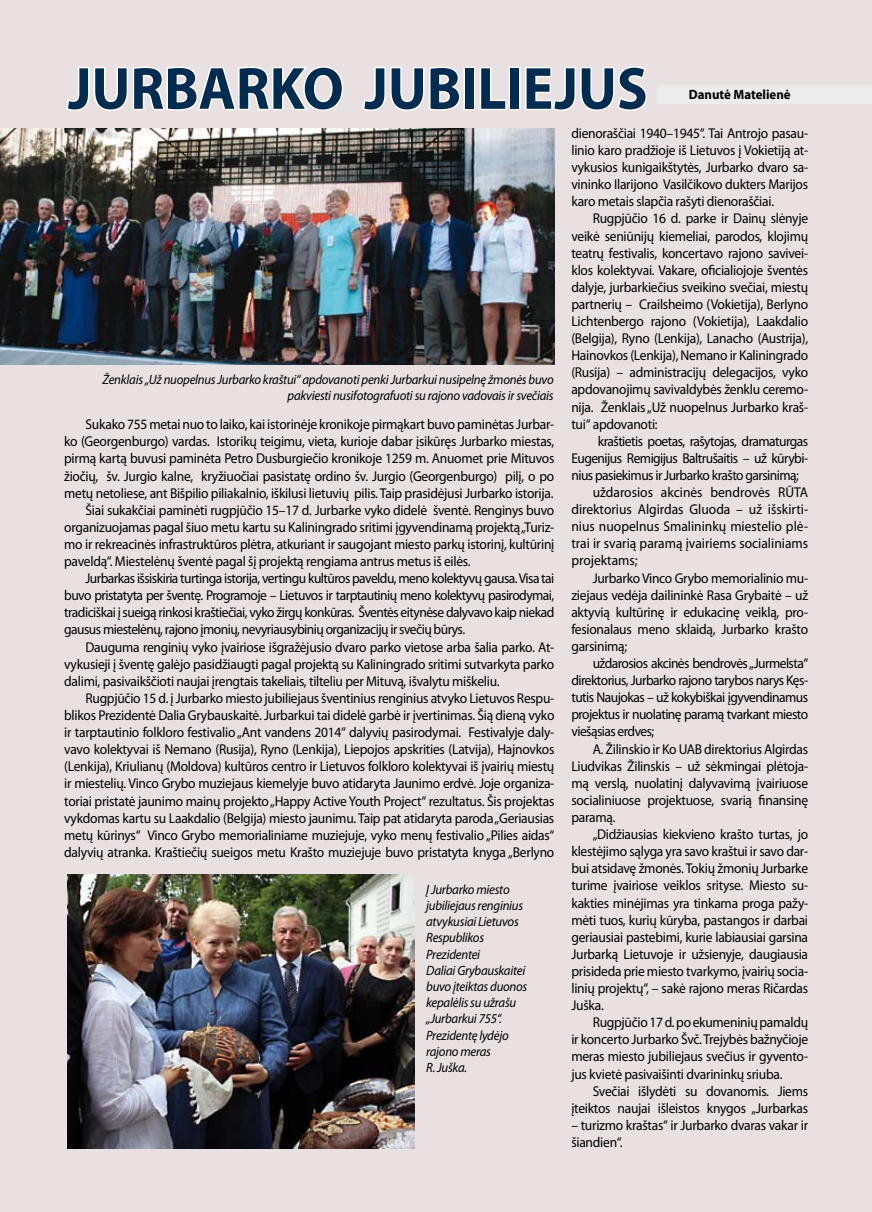
<style>
.page{position:relative;width:872px;height:1212px;background:#e9e0e2}
.page>*{position:absolute;margin:0;border:0;box-sizing:border-box;transform-origin:0 0}
.t1{font:700 60px "Myriad Pro";color:#002c52;scale:.95 1}
.t2{font:14.25px/17.1px "Myriad Pro";letter-spacing:-.02em;color:#000;text-align:justify;scale:.95 1}
.t3{font:14.25px "Myriad Pro";letter-spacing:-.04em;color:#000;scale:.95 1}
.t4{font:14.25px "Myriad Pro";color:#000;scale:.95 1}
.t5{font:italic 13.5px/16.2px "Myriad Pro";letter-spacing:-.02em;color:#000;text-align:right;scale:.95 1}
.t6{font:700 13.5px "Myriad Pro";color:#000;scale:.95 1}
</style>
<div class="page">
<img style="left:0;top:129px;width:554px;height:235px">
<svg style="left:66px;top:66px;width:277px;height:45px"></svg>
<svg style="left:363px;top:66px;width:98px;height:45px"></svg>
<div style="left:463px;top:67px;width:12px;height:43px;border:3px solid #fff"></div>
<svg style="left:480px;top:67px;width:27px;height:43px"></svg>
<div style="left:509px;top:67px;width:11px;height:43px;border:3px solid #fff"></div>
<svg style="left:525px;top:66px;width:122px;height:45px"></svg>
<div style="left:657px;top:85px;width:215px;height:19px;background:#ececed"></div>
<img style="left:68px;top:875px;width:346px;height:273px">
<h1 class="t1" style="left:68px;top:49px;width:37px">JURBARKO</h1>
<h1 class="t1" style="left:364px;top:49px;width:31px">JUBILIEJU</h1>
<h1 class="t1" style="left:617px;top:49px;width:34px">S</h1>
<p class="t6" style="left:689px;top:86px;width:109px">Danutė Matelienė</p>
<p class="t2" style="left:571px;top:124px;width:251px">dienoraščiai 1940–1945“. Tai Antrojo pasau&shy;linio karo pradžioje iš Lietuvos į Vokietiją at&shy;vykusios kunigaikštytės, Jurbarko dvaro sa&shy;vininko Ilarijono Vasilčikovo dukters Marijos karo metais slapčia rašyti dienoraščiai.</p>
<p class="t2" style="left:571px;top:210px;width:251px;text-indent:21px">Rugpjūčio 16 d. parke ir Dainų slėnyje veikė seniūnijų kiemeliai, parodos, klojimų teatrų festivalis, koncertavo rajono savivei&shy;klos kolektyvai. Vakare, oficialiojoje šventės dalyje, jurbarkiečius sveikino svečiai, miestų partnerių – Crailsheimo (Vokietija), Berlyno Lichtenbergo rajono (Vokietija), Laakdalio (Belgija), Ryno (Lenkija), Lanacho (Austrija), Hainovkos (Lenkija), Nemano ir Kaliningrado (Rusija) – administracijų delegacijos, vyko apdovanojimų savivaldybės ženklu ceremo&shy;nija. Ženklais „Už nuopelnus Jurbarko kraš&shy;tui“ apdovanoti:</p>
<p class="t3" style="left:597px;top:432px;width:223px">kraštietis poetas, rašytojas, dramaturgas</p>
<p class="t3" style="left:571px;top:449px;width:251px">Eugenijus Remigijus Baltrušaitis – už kūrybi-</p>
<p class="t3" style="left:571px;top:466px;width:241px">nius pasiekimus ir Jurbarko krašto garsinimą;</p>
<p class="t4" style="left:592px;top:483px;width:228px">uždarosios akcinės bendrovės RŪTA</p>
<p class="t4" style="left:571px;top:501px;width:251px">direktorius Algirdas Gluoda – už išskirti-</p>
<p class="t4" style="left:571px;top:518px;width:251px">nius nuopelnus Smalininkų miestelio plė-</p>
<p class="t4" style="left:571px;top:535px;width:251px">trai ir svarią paramą įvairiems socialiniams</p>
<p class="t4" style="left:571px;top:552px;width:71px">projektams;</p>
<p class="t2" style="left:592px;top:569px;width:228px">Jurbarko Vinco Grybo memorialinio mu-</p>
<p class="t2" style="left:571px;top:586px;width:251px">ziejaus vedėja dailininkė Rasa Grybaitė – už</p>
<p class="t2" style="left:571px;top:603px;width:251px">aktyvią kultūrinę ir edukacinę veiklą, pro-</p>
<p class="t2" style="left:571px;top:620px;width:251px">fesionalaus meno sklaidą, Jurbarko krašto</p>
<p class="t2" style="left:571px;top:637px;width:60px">garsinimą;</p>
<p class="t3" style="left:592px;top:654px;width:228px">uždarosios akcinės bendrovės „Jurmelsta“</p>
<p class="t3" style="left:571px;top:672px;width:251px">direktorius, Jurbarko rajono tarybos narys Kęs-</p>
<p class="t3" style="left:571px;top:689px;width:251px">tutis Naujokas – už kokybiškai įgyvendinamus</p>
<p class="t3" style="left:571px;top:706px;width:251px">projektus ir nuolatinę paramą tvarkant miesto</p>
<p class="t3" style="left:571px;top:723px;width:89px">viešąsias erdves;</p>
<p class="t2" style="left:592px;top:740px;width:228px">A. Žilinskio ir Ko UAB direktorius Algirdas</p>
<p class="t2" style="left:571px;top:757px;width:251px">Liudvikas Žilinskis – už sėkmingai plėtoja-</p>
<p class="t2" style="left:571px;top:774px;width:251px">mą verslą, nuolatinį dalyvavimą įvairiuose</p>
<p class="t2" style="left:571px;top:791px;width:251px">socialiniuose projektuose, svarią finansinę</p>
<p class="t2" style="left:571px;top:808px;width:48px">paramą.</p>
<p class="t2" style="left:592px;top:825px;width:228px">„Didžiausias kiekvieno krašto turtas, jo</p>
<p class="t2" style="left:571px;top:843px;width:251px">klestėjimo sąlyga yra savo kraštui ir savo dar-</p>
<p class="t2" style="left:571px;top:860px;width:251px">bui atsidavę žmonės. Tokių žmonių Jurbarke</p>
<p class="t2" style="left:571px;top:877px;width:251px">turime įvairiose veiklos srityse. Miesto su-</p>
<p class="t2" style="left:571px;top:894px;width:251px">kakties minėjimas yra tinkama proga pažy-</p>
<p class="t2" style="left:571px;top:911px;width:251px">mėti tuos, kurių kūryba, pastangos ir darbai</p>
<p class="t2" style="left:571px;top:928px;width:251px">geriausiai pastebimi, kurie labiausiai garsina</p>
<p class="t2" style="left:571px;top:945px;width:251px">Jurbarką Lietuvoje ir užsienyje, daugiausia</p>
<p class="t2" style="left:571px;top:962px;width:251px">prisideda prie miesto tvarkymo, įvairių socia-</p>
<p class="t2" style="left:571px;top:979px;width:251px">linių projektų“, – sakė rajono meras Ričardas</p>
<p class="t2" style="left:571px;top:996px;width:36px">Juška.</p>
<p class="t2" style="left:592px;top:1014px;width:228px">Rugpjūčio 17 d. po ekumeninių pamaldų</p>
<p class="t2" style="left:571px;top:1031px;width:251px">ir koncerto Jurbarko Švč. Trejybės bažnyčioje</p>
<p class="t2" style="left:571px;top:1048px;width:251px">meras miesto jubiliejaus svečius ir gyvento-</p>
<p class="t2" style="left:571px;top:1065px;width:224px">jus kvietė pasivaišinti dvarininkų sriuba.</p>
<p class="t2" style="left:592px;top:1082px;width:228px">Svečiai išlydėti su dovanomis. Jiems</p>
<p class="t2" style="left:571px;top:1099px;width:251px">įteiktos naujai išleistos knygos „Jurbarkas</p>
<p class="t2" style="left:571px;top:1116px;width:251px">– turizmo kraštas“ ir Jurbarko dvaras vakar ir šiandien“.</p>
<p class="t5" style="left:102px;top:371px;width:476px">Ženklais „Už nuopelnus Jurbarko kraštui“ apdovanoti penki Jurbarkui nusipelnę žmonės buvo pakviesti nusifotografuoti su rajono vadovais ir svečiais</p>
<p class="t2" style="left:85px;top:416px;width:495px">Sukako 755 metai nuo to laiko, kai istorinėje kronikoje pirmąkart buvo paminėtas Jurbar-</p>
<p class="t2" style="left:64px;top:433px;width:517px">ko (Georgenburgo) vardas. Istorikų teigimu, vieta, kurioje dabar įsikūręs Jurbarko miestas,</p>
<p class="t2" style="left:64px;top:450px;width:517px">pirmą kartą buvusi paminėta Petro Dusburgiečio kronikoje 1259 m. Anuomet prie Mituvos</p>
<p class="t2" style="left:64px;top:467px;width:517px">žiočių, šv. Jurgio kalne, kryžiuočiai pasistatę ordino šv. Jurgio (Georgenburgo) pilį, o po</p>
<p class="t2" style="left:64px;top:484px;width:516px">metų netoliese, ant Bišpilio piliakalnio, iškilusi lietuvių pilis. Taip prasidėjusi Jurbarko istorija.</p>
<p class="t2" style="left:85px;top:501px;width:495px">Šiai sukakčiai paminėti rugpjūčio 15–17 d. Jurbarke vyko didelė šventė. Renginys buvo</p>
<p class="t2" style="left:64px;top:518px;width:517px">organizuojamas pagal šiuo metu kartu su Kaliningrado sritimi įgyvendinamą projektą „Turiz-</p>
<p class="t2" style="left:64px;top:535px;width:517px">mo ir rekreacinės infrastruktūros plėtra, atkuriant ir saugojant miesto parkų istorinį, kultūrinį</p>
<p class="t2" style="left:64px;top:552px;width:429px">paveldą“. Miestelėnų šventė pagal šį projektą rengiama antrus metus iš eilės.</p>
<p class="t3" style="left:85px;top:570px;width:495px">Jurbarkas išsiskiria turtinga istorija, vertingu kultūros paveldu, meno kolektyvų gausa. Visa tai</p>
<p class="t3" style="left:64px;top:587px;width:517px">buvo pristatyta per šventę. Programoje – Lietuvos ir tarptautinių meno kolektyvų pasirodymai,</p>
<p class="t3" style="left:64px;top:604px;width:517px">tradiciškai į sueigą rinkosi kraštiečiai, vyko žirgų konkūras. Šventės eitynėse dalyvavo kaip niekad</p>
<p class="t3" style="left:64px;top:621px;width:423px">gausus miestelėnų, rajono įmonių, nevyriausybinių organizacijų ir svečių būrys.</p>
<p class="t2" style="left:85px;top:638px;width:495px">Dauguma renginių vyko įvairiose išgražėjusio dvaro parko vietose arba šalia parko. At-</p>
<p class="t2" style="left:64px;top:655px;width:517px">vykusieji į šventę galėjo pasidžiaugti pagal projektą su Kaliningrado sritimi sutvarkyta parko</p>
<p class="t2" style="left:64px;top:672px;width:460px">dalimi, pasivaikščioti naujai įrengtais takeliais, tilteliu per Mituvą, išvalytu miškeliu.</p>
<p class="t2" style="left:85px;top:689px;width:495px">Rugpjūčio 15 d. į Jurbarko miesto jubiliejaus šventinius renginius atvyko Lietuvos Respu-</p>
<p class="t2" style="left:64px;top:706px;width:517px">blikos Prezidentė Dalia Grybauskaitė. Jurbarkui tai didelė garbė ir įvertinimas. Šią dieną vyko</p>
<p class="t2" style="left:64px;top:723px;width:517px">ir tarptautinio folkloro festivalio „Ant vandens 2014“ dalyvių pasirodymai. Festivalyje daly-</p>
<p class="t2" style="left:64px;top:741px;width:517px">vavo kolektyvai iš Nemano (Rusija), Ryno (Lenkija), Liepojos apskrities (Latvija), Hajnovkos</p>
<p class="t2" style="left:64px;top:758px;width:517px">(Lenkija), Kriulianų (Moldova) kultūros centro ir Lietuvos folkloro kolektyvai iš įvairių miestų</p>
<p class="t2" style="left:64px;top:775px;width:517px">ir miestelių. Vinco Grybo muziejaus kiemelyje buvo atidaryta Jaunimo erdvė. Joje organiza-</p>
<p class="t2" style="left:64px;top:792px;width:517px">toriai pristatė jaunimo mainų projekto „Happy Active Youth Project“ rezultatus. Šis projektas</p>
<p class="t2" style="left:64px;top:809px;width:517px">vykdomas kartu su Laakdalio (Belgija) miesto jaunimu. Taip pat atidaryta paroda „Geriausias</p>
<p class="t2" style="left:64px;top:826px;width:517px">metų kūrinys“ Vinco Grybo memorialiniame muziejuje, vyko menų festivalio „Pilies aidas“</p>
<p class="t2" style="left:64px;top:843px;width:517px">dalyvių atranka. Kraštiečių sueigos metu Krašto muziejuje buvo pristatyta knyga „Berlyno</p>
<p class="t5" style="left:426px;top:881px;width:108px;text-align:left">Į Jurbarko miesto jubiliejaus renginius atvykusiai Lietuvos<br>Respublikos<br>Prezidentei<br>Daliai Grybauskaitei buvo įteiktas duonos kepalėlis su užrašu „Jurbarkui 755“.<br>Prezidentę lydėjo rajono meras<br>R. Juška.</p>
</div>
